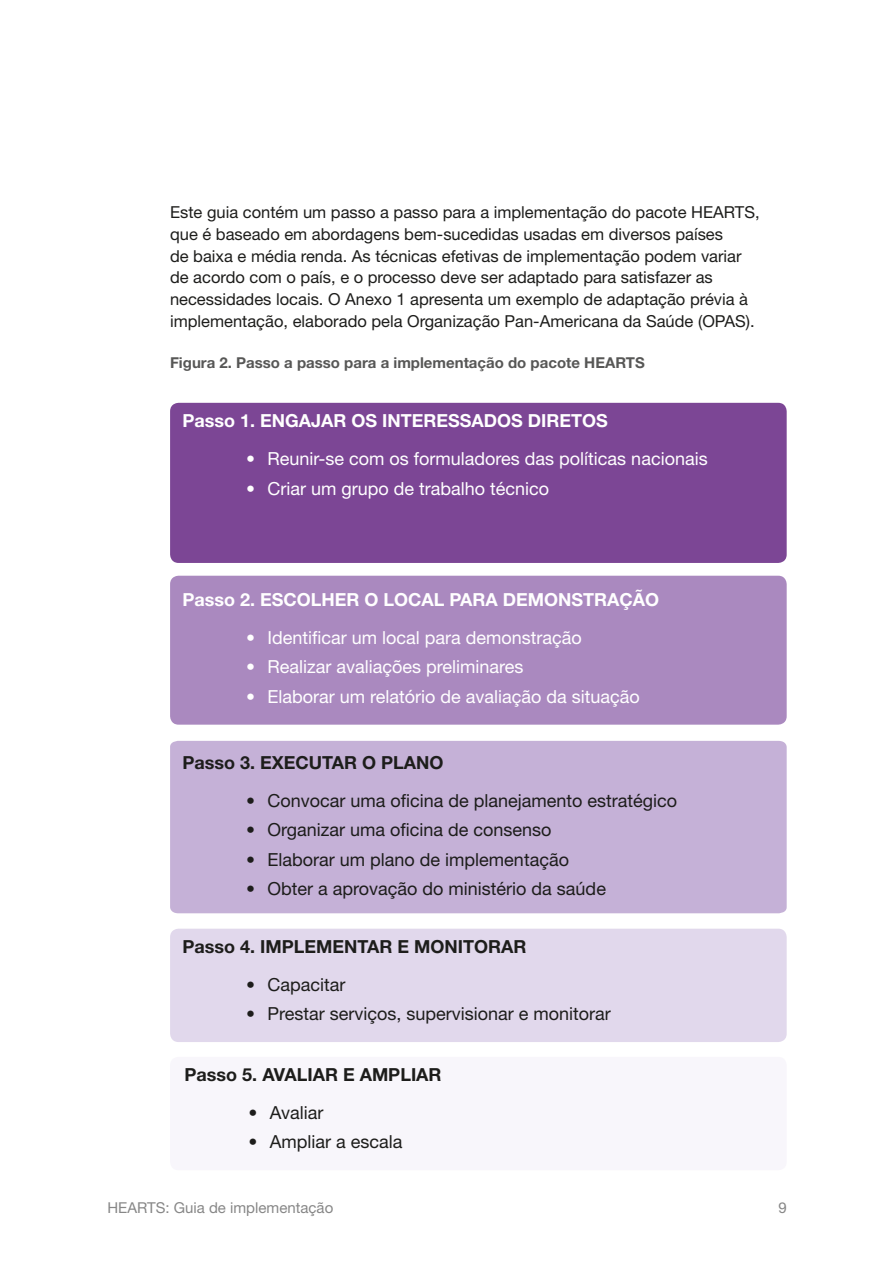
<style>
.page{position:relative;width:893px;height:1263px;background:#fff}
.page>*{position:absolute;margin:0;border:0;box-sizing:border-box;transform-origin:0 0}
.t1{font:18px "Helvetica Neue LT Std";color:#1d1d1b}
.t2{font:18px "Helvetica Neue LT Std";color:#fff}
.t3{font:700 18px "Helvetica Neue LT Std";color:#fff}
.t4{font:700 18px "Helvetica Neue LT Std";color:#1d1d1b}
.t5{font:16.5px/21.8px "Helvetica Neue LT Std";color:#1d1d1b}
.t6{font:700 15px "Helvetica Neue LT Std";color:#575756}
.t7{font:15px "Helvetica Neue LT Std";color:#878787}
.s1{font-family:"Stone Sans Std";font-weight:500}
</style>
<div class="page">
<div style="left:170px;top:403px;width:617px;height:160px;background:#7c4695;border-radius:9px"></div>
<div style="left:170px;top:929px;width:617px;height:113px;background:#e1d8ec;border-radius:9px"></div>
<div style="left:170px;top:1057px;width:617px;height:113px;background:#f8f6fb;border-radius:9px"></div>
<div style="left:170px;top:576px;width:617px;height:149px;background:#aa89bf;border-radius:9px"></div>
<div style="left:170px;top:741px;width:617px;height:172px;background:#c5b1d7"></div>
<p class="t5" style="left:170px;top:201px;width:591px">Este guia contém um passo a passo para a implementação do pacote HEARTS, que é baseado em abordagens bem-sucedidas usadas em diversos países<br>de baixa e média renda. As técnicas efetivas de implementação podem variar de acordo com o país, e o processo deve ser adaptado para satisfazer as necessidades locais. O Anexo 1 apresenta um exemplo de adaptação prévia à implementação, elaborado pela Organização Pan-Americana da Saúde (OPAS).</p>
<p class="t6" style="left:170px;top:354px;width:476px">Figura 2. Passo a passo para a implementação do pacote HEARTS</p>
<p class="t3" style="left:182px;top:409px;width:427px">Passo 1. ENGAJAR OS INTERESSADOS DIRETOS</p>
<p class="t2" style="left:246px;top:448px;width:463px"><span class="s1">•</span> Reunir-se com os formuladores das políticas nacionais</p>
<p class="t2" style="left:246px;top:477px;width:304px"><span class="s1">•</span> Criar um grupo de trabalho técnico</p>
<p class="t3" style="left:182px;top:588px;width:478px">Passo 2. ESCOLHER O LOCAL PARA DEMONSTRAÇÃO</p>
<p class="t2" style="left:246px;top:626px;width:337px"><span class="s1">•</span> Identificar um local para demonstração</p>
<p class="t2" style="left:246px;top:656px;width:279px"><span class="s1">•</span> Realizar avaliações preliminares</p>
<p class="t2" style="left:246px;top:685px;width:395px"><span class="s1">•</span> Elaborar um relatório de avaliação da situação</p>
<p class="t4" style="left:182px;top:751px;width:263px">Passo 3. EXECUTAR O PLANO</p>
<p class="t1" style="left:246px;top:790px;width:432px"><span class="s1">•</span> Convocar uma oficina de planejamento estratégico</p>
<p class="t1" style="left:246px;top:819px;width:307px"><span class="s1">•</span> Organizar uma oficina de consenso</p>
<p class="t1" style="left:246px;top:849px;width:324px"><span class="s1">•</span> Elaborar um plano de implementação</p>
<p class="t1" style="left:246px;top:878px;width:361px"><span class="s1">•</span> Obter a aprovação do ministério da saúde</p>
<p class="t4" style="left:182px;top:935px;width:345px">Passo 4. IMPLEMENTAR E MONITORAR</p>
<p class="t1" style="left:246px;top:973px;width:101px"><span class="s1">•</span> Capacitar</p>
<p class="t1" style="left:246px;top:1003px;width:366px"><span class="s1">•</span> Prestar serviços, supervisionar e monitorar</p>
<p class="t4" style="left:185px;top:1063px;width:258px">Passo 5. AVALIAR E AMPLIAR</p>
<p class="t1" style="left:248px;top:1102px;width:76px"><span class="s1">•</span> Avaliar</p>
<p class="t1" style="left:248px;top:1131px;width:155px"><span class="s1">•</span> Ampliar a escala</p>
<p class="t7" style="left:107px;top:1199px;width:227px">HEARTS: Guia de implementação</p>
<p class="t7" style="left:778px;top:1199px;width:10px">9</p>
</div>
